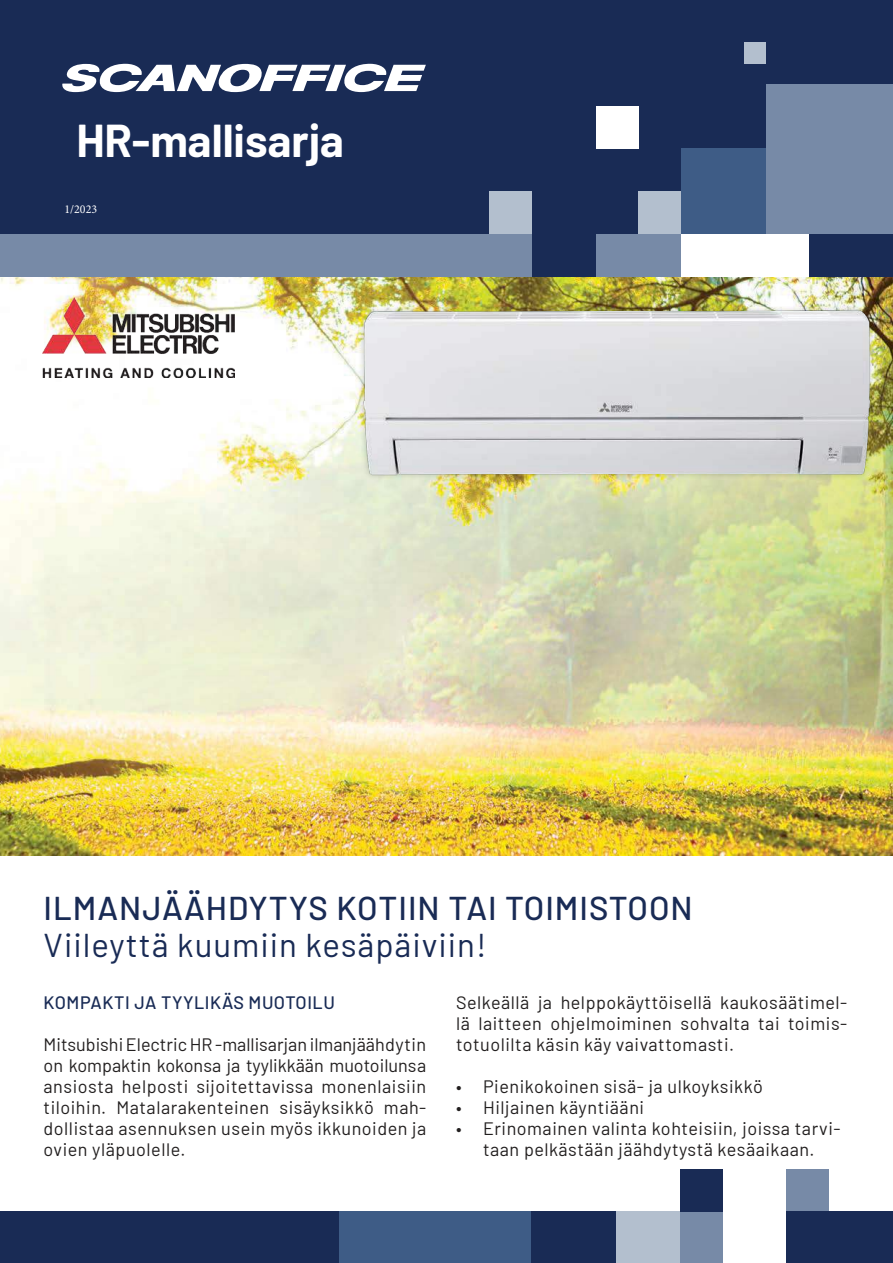
<style>
.page{position:relative;width:893px;height:1263px;background:#fff}
.page>*{position:absolute;margin:0;border:0;box-sizing:border-box;transform-origin:0 0}
.t1{font:700 45px "Barlow";color:#fff}
.t2{font:500 33px "Barlow";letter-spacing:.03em;color:#192b55}
.t3{font:33px "Barlow";letter-spacing:.03em;color:#192b55}
.t4{font:18px/21px "Barlow";letter-spacing:.03em;color:#221f1f;text-align:justify}
.t5{font:500 18px "Barlow";letter-spacing:.03em;color:#192b55}
.t6{font:12px "Minion Pro";color:#fff}
</style>
<div class="page">
<img style="left:0;top:276px;width:893px;height:580px">
<img style="left:43px;top:298px;width:192px;height:80px">
<div style="left:0;top:0;width:893px;height:276px;background:#192b55"></div>
<svg style="left:62px;top:63px;width:364px;height:29px"></svg>
<div style="left:681px;top:149px;width:85px;height:85px;background:#3e5c86"></div>
<div style="left:766px;top:85px;width:127px;height:149px;background:#778aa7"></div>
<div style="left:596px;top:106px;width:42px;height:43px;background:#fff"></div>
<div style="left:638px;top:191px;width:43px;height:43px;background:#b3bfce"></div>
<div style="left:596px;top:234px;width:85px;height:42px;background:#778aa7"></div>
<div style="left:681px;top:234px;width:128px;height:42px;background:#fff"></div>
<div style="left:0;top:234px;width:532px;height:42px;background:#778aa7"></div>
<div style="left:490px;top:191px;width:42px;height:43px;background:#b3bfce"></div>
<div style="left:745px;top:43px;width:21px;height:21px;background:#b3bfce"></div>
<img style="left:344px;top:304px;width:546px;height:177px">
<div style="left:787px;top:1169px;width:42px;height:43px;background:#778aa7"></div>
<div style="left:680px;top:1212px;width:43px;height:51px;background:#778aa7"></div>
<div style="left:680px;top:1169px;width:43px;height:43px;background:#192b55"></div>
<div style="left:0;top:1212px;width:340px;height:51px;background:#192b55"></div>
<div style="left:340px;top:1212px;width:191px;height:51px;background:#3e5c86"></div>
<div style="left:531px;top:1212px;width:86px;height:51px;background:#192b55"></div>
<div style="left:787px;top:1212px;width:106px;height:51px;background:#192b55"></div>
<div style="left:617px;top:1212px;width:63px;height:51px;background:#b3bfce"></div>
<h1 class="t1" style="left:76px;top:124px;width:269px">HR-mallisarja</h1>
<p class="t6" style="left:64px;top:201px;width:34px">1/2023</p>
<h2 class="t2" style="left:44px;top:896px;width:651px">ILMANJÄÄHDYTYS KOTIIN TAI TOIMISTOON</h2>
<h2 class="t3" style="left:44px;top:931px;width:444px">Viileyttä kuumiin kesäpäiviin!</h2>
<p class="t5" style="left:44px;top:996px;width:293px">KOMPAKTI JA TYYLIKÄS MUOTOILU</p>
<p class="t4" style="left:44px;top:1035px;width:384px">Mitsubishi Electric HR -mallisarjan ilmanjäähdytin on kompaktin kokonsa ja tyylikkään muotoilunsa ansiosta helposti sijoitettavissa monenlaisiin tiloihin. Matalarakenteinen sisäyksikkö mah&shy;dollistaa asennuksen usein myös ikkunoiden ja ovien yläpuolelle.</p>
<p class="t4" style="left:456px;top:993px;width:393px">Selkeällä ja helppokäyttöisellä kaukosäätimel&shy;lä laitteen ohjelmoiminen sohvalta tai toimis&shy;totuolilta käsin käy vaivattomasti.</p>
<p class="t4" style="left:456px;top:1077px;width:308px">• Pienikokoinen sisä- ja ulkoyksikkö</p>
<p class="t4" style="left:456px;top:1098px;width:190px">• Hiljainen käyntiääni</p>
<p class="t4" style="left:456px;top:1119px;width:386px;text-align:center">• Erinomainen valinta kohteisiin, joissa tarvi&shy;taan pelkästään jäähdytystä kesäaikaan.</p>
</div>
